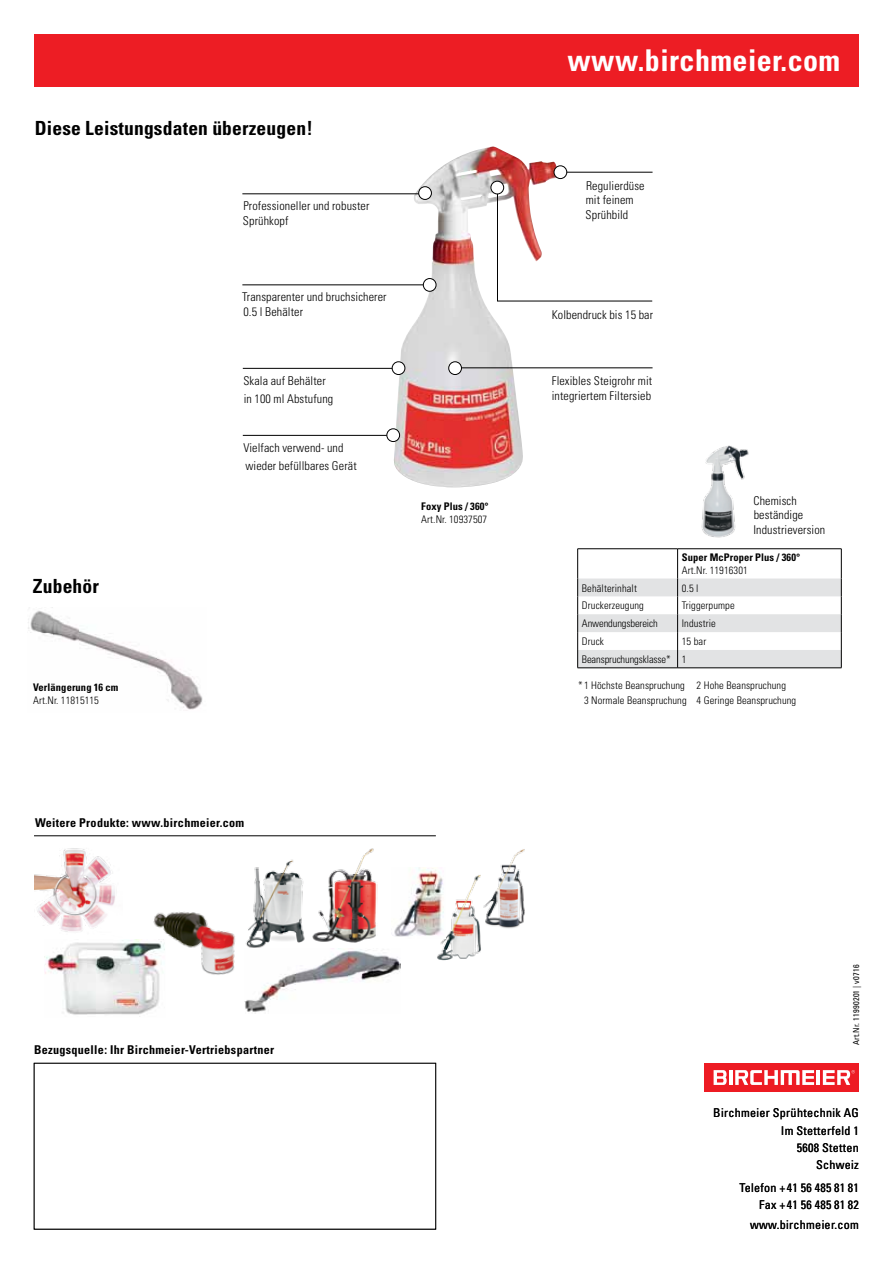
<style>
.page{position:relative;width:893px;height:1263px;background:#fff}
.page>*{position:absolute;margin:0;border:0;box-sizing:border-box;transform-origin:0 0}
.t1{font:700 condensed 30px "Univers LT Std";letter-spacing:.015em;color:#fff}
.t2{font:700 condensed 19.5px "Univers";letter-spacing:.01em;color:#000}
.t3{font:300 condensed 12.15px/14.5px "Univers";letter-spacing:.01em;color:#000}
.t4{font:condensed 12.15px/17.4px "Univers LT Std";letter-spacing:.025em;color:#000;text-align:right}
.t5{font:700 condensed 12.15px "Univers LT Std";letter-spacing:.025em;color:#000}
.t6{font:300 condensed 10.5px/15.1px "Univers";letter-spacing:.01em;color:#000}
.t7{font:700 condensed 10.5px "Univers";letter-spacing:.01em;color:#000}
.t8{font:300 condensed 10.5px/17.9px "Univers";letter-spacing:-.01em;color:#000}
.t9{font:condensed 8.25px "Univers LT Std";letter-spacing:.025em;color:#000}
</style>
<div class="page">
<img style="left:392px;top:147px;width:166px;height:340px">
<img style="left:701px;top:445px;width:48px;height:93px">
<hr style="left:242px;top:285px;width:190px;height:1px;background:#000">
<div style="left:423px;top:279px;width:13px;height:12px;background:#fff;border-radius:50%"></div>
<div style="left:423px;top:278px;width:13px;height:13px;border:1px solid #000;border-radius:50%"></div>
<hr style="left:555px;top:172px;width:98px;height:1px;background:#000">
<svg style="left:497px;top:185px;width:156px;height:116px"></svg>
<hr style="left:457px;top:368px;width:196px;height:1px;background:#000">
<div style="left:554px;top:166px;width:13px;height:13px;background:#fff;border-radius:50%"></div>
<div style="left:554px;top:166px;width:13px;height:13px;border:1px solid #000;border-radius:50%"></div>
<div style="left:491px;top:181px;width:13px;height:13px;background:#fff;border-radius:50%"></div>
<div style="left:491px;top:181px;width:13px;height:13px;border:1px solid #000;border-radius:50%"></div>
<div style="left:449px;top:362px;width:12px;height:12px;background:#fff;border-radius:50%"></div>
<div style="left:448px;top:362px;width:14px;height:13px;border:1px solid #000;border-radius:50%"></div>
<hr style="left:243px;top:368px;width:158px;height:1px;background:#000">
<hr style="left:243px;top:435px;width:150px;height:1px;background:#000">
<div style="left:392px;top:362px;width:13px;height:12px;background:#fff;border-radius:50%"></div>
<div style="left:392px;top:362px;width:13px;height:13px;border:1px solid #000;border-radius:50%"></div>
<div style="left:387px;top:429px;width:13px;height:12px;background:#fff;border-radius:50%"></div>
<div style="left:387px;top:429px;width:13px;height:13px;border:1px solid #000;border-radius:50%"></div>
<hr style="left:242px;top:194px;width:177px;height:1px;background:#000">
<div style="left:419px;top:187px;width:12px;height:12px;background:#fff;border-radius:50%"></div>
<div style="left:418px;top:186px;width:14px;height:14px;border:1px solid #000;border-radius:50%"></div>
<div style="left:34px;top:34px;width:825px;height:52px;background:#ed1d24"></div>
<div style="left:705px;top:1063px;width:154px;height:29px;background:#ed1b23"></div>
<hr style="left:817px;top:1070px;width:3px;height:15px;background:#fff">
<hr style="left:729px;top:1070px;width:3px;height:15px;background:#fff">
<svg style="left:735px;top:1070px;width:79px;height:15px"></svg>
<svg style="left:714px;top:1070px;width:13px;height:15px"></svg>
<svg style="left:823px;top:1070px;width:32px;height:15px"></svg>
<div style="left:34px;top:1063px;width:402px;height:166px;border:1px solid #000"></div>
<img style="left:492px;top:849px;width:33px;height:80px">
<img style="left:437px;top:875px;width:55px;height:86px">
<img style="left:254px;top:859px;width:51px;height:89px">
<img style="left:245px;top:948px;width:155px;height:66px">
<img style="left:153px;top:904px;width:103px;height:89px">
<img style="left:34px;top:848px;width:81px;height:84px">
<img style="left:312px;top:848px;width:66px;height:95px">
<img style="left:394px;top:867px;width:51px;height:72px">
<img style="left:44px;top:939px;width:121px;height:78px">
<img style="left:28px;top:607px;width:175px;height:103px">
<hr style="left:34px;top:835px;width:402px;height:1px;background:#000">
<hr style="left:678px;top:548px;width:163px;height:1px;background:#000">
<hr style="left:577px;top:548px;width:101px;height:1px;background:#000">
<svg style="left:577px;top:549px;width:265px;height:119px"></svg>
<h2 class="t2" style="left:35px;top:116px;width:280px">Diese Leistungsdaten überzeugen!</h2>
<p class="t3" style="left:243px;top:198px;width:128px">Professioneller und robuster<br>Sprühkopf</p>
<p class="t3" style="left:242px;top:290px;width:146px">Transparenter und bruchsicherer<br>0.5 l Behälter</p>
<h2 class="t2" style="left:33px;top:574px;width:68px">Zubehör</h2>
<p class="t3" style="left:243px;top:372px;width:91px;line-height:17.4px">Skala auf Behälter in 100 ml Abstufung</p>
<p class="t3" style="left:243px;top:439px;width:115px;line-height:17.4px">Vielfach verwend- und wieder befüllbares Gerät</p>
<p class="t7" style="left:421px;top:500px;width:69px">Foxy Plus / 360°</p>
<p class="t6" style="left:421px;top:511px;width:67px">Art.Nr. 10937507</p>
<p class="t7" style="left:33px;top:681px;width:87px">Verlängerung 16 cm</p>
<p class="t6" style="left:33px;top:692px;width:67px">Art.Nr. 11815115</p>
<p class="t5" style="left:35px;top:815px;width:211px">Weitere Produkte: www.birchmeier.com</p>
<p class="t5" style="left:34px;top:1042px;width:242px">Bezugsquelle: Ihr Birchmeier-Vertriebspartner</p>
<h1 class="t1" style="left:567px;top:42px;width:274px">www.birchmeier.com</h1>
<p class="t3" style="left:586px;top:178px;width:60px">Regulierdüse mit feinem<br>Sprühbild</p>
<p class="t3" style="left:552px;top:307px;width:103px">Kolbendruck bis 15 bar</p>
<p class="t3" style="left:552px;top:374px;width:102px">Flexibles Steigrohr mit integriertem Filtersieb</p>
<p class="t3" style="left:753px;top:493px;width:73px">Chemisch beständige<br>Industrieversion</p>
<p class="t7" style="left:682px;top:551px;width:120px">Super McProper Plus / 360°</p>
<p class="t6" style="left:682px;top:563px;width:67px">Art.Nr. 11916301</p>
<p class="t6" style="left:582px;top:580px;width:56px">Behälterinhalt</p>
<p class="t6" style="left:682px;top:580px;width:18px">0.5 l</p>
<p class="t6" style="left:582px;top:598px;width:64px">Druckerzeugung</p>
<p class="t6" style="left:682px;top:598px;width:54px">Triggerpumpe</p>
<p class="t8" style="left:582px;top:615px;width:77px">Anwendungsbereich</p>
<p class="t6" style="left:682px;top:616px;width:36px">Industrie</p>
<p class="t6" style="left:582px;top:634px;width:24px">Druck</p>
<p class="t8" style="left:582px;top:633px;width:126px;text-indent:100px">15 bar<br>Beanspruchungsklasse* 1</p>
<p class="t6" style="left:584px;top:677px;width:214px;text-indent:-6px">* 1 Höchste Beanspruchung 2 Hohe Beanspruchung<br>3 Normale Beanspruchung 4 Geringe Beanspruchung</p>
<p class="t9" style="left:851px;top:1045px;width:82px;rotate:-90deg">Art.Nr. 11990201 | v0716</p>
<p class="t4" style="left:713px;top:1104px;width:147px">Birchmeier Sprühtechnik AG<br>Im Stetterfeld 1<br>5608 Stetten<br>Schweiz</p>
<p class="t4" style="left:739px;top:1178px;width:121px">Telefon +41 56 485 81 81<br>Fax +41 56 485 81 82</p>
<p class="t4" style="left:750px;top:1215px;width:110px">www.birchmeier.com</p>
</div>
